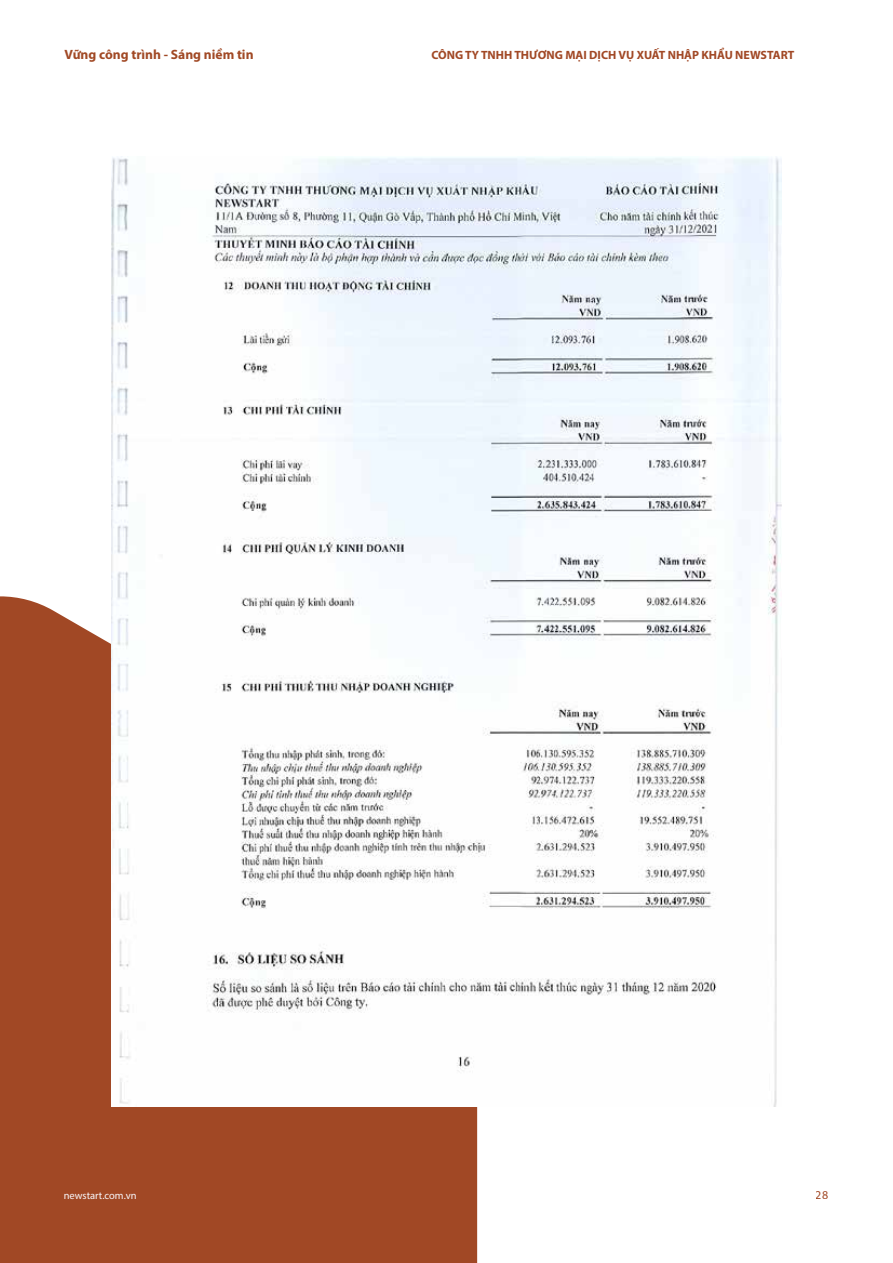
<style>
.page{position:relative;width:893px;height:1263px;background:#fff}
.page>*{position:absolute;margin:0;border:0;box-sizing:border-box;transform-origin:0 0}
.t1{font:700 13.5px "Myriad Pro";color:#a14925}
.t2{font:700 12px "Myriad Pro";color:#a14825}
.t3{font:12px "Myriad Pro";color:#a14825}
.t4{font:10.5px "Myriad Pro";color:#f8f7fb}
</style>
<div class="page">
<div style="left:0;top:596px;width:477px;height:667px;background:#a14825"></div>
<img style="left:111px;top:157px;width:671px;height:949px">
<p class="t1" style="left:65px;top:45px;width:190px">Vững công trình - Sáng niềm tin</p>
<p class="t2" style="left:431px;top:47px;width:364px">CÔNG TY TNHH THƯƠNG MẠI DỊCH VỤ XUẤT NHẬP KHẨU NEWSTART</p>
<p class="t4" style="left:64px;top:1189px;width:74px">newstart.com.vn</p>
<p class="t3" style="left:816px;top:1187px;width:14px">28</p>
</div>
